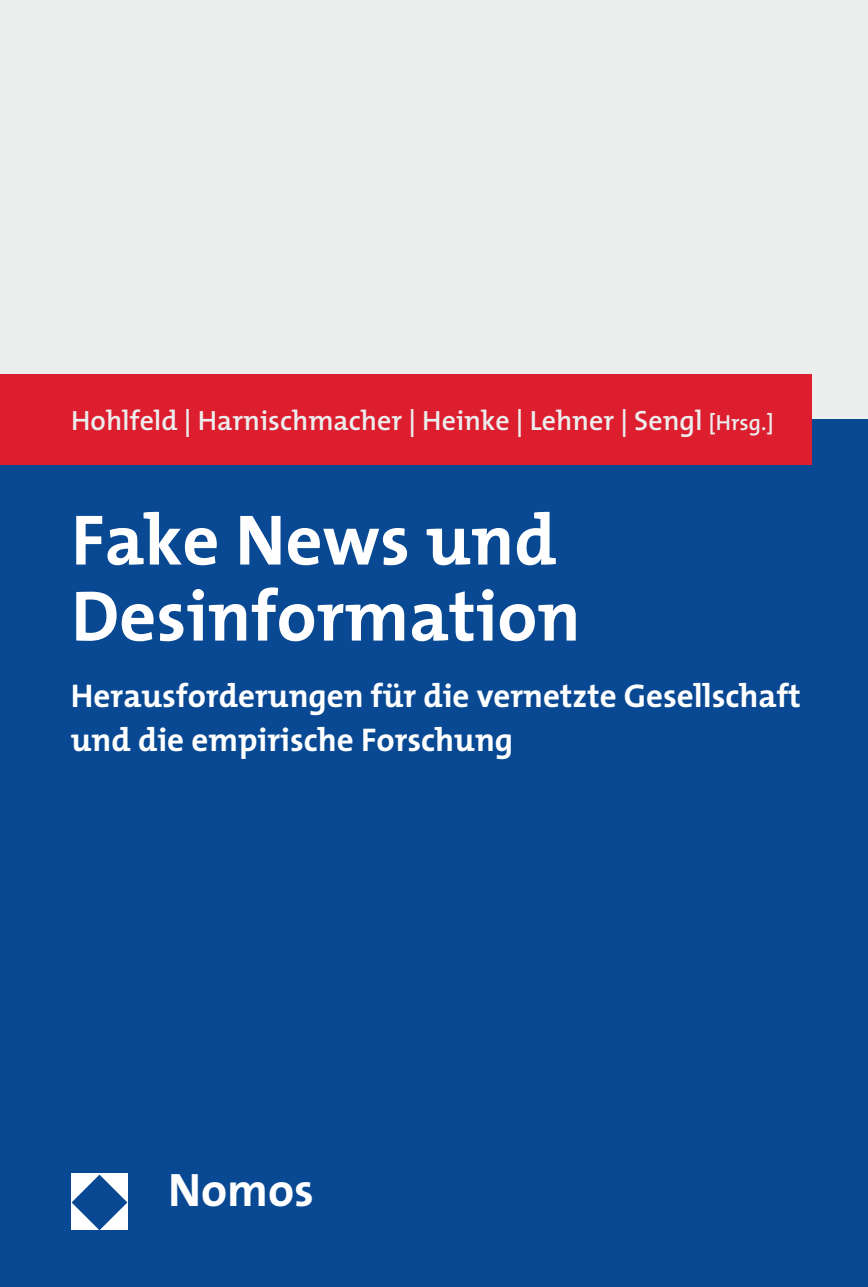
<style>
.page{position:relative;width:868px;height:1287px;background:#fff}
.page>*{position:absolute;margin:0;border:0;box-sizing:border-box;transform-origin:0 0}
.t1{font:700 72px/76px "The Mix";color:#fff}
.t2{font:700 47.2px "The Sans Os F";color:#fff}
.t3{font:700 33px/44px "The Mix";color:#fff}
.t4{font:600 28px "The Mix";color:#eceded}
.s1{font-size:22px}
</style>
<div class="page">
<div style="left:0;top:0;width:867px;height:422px;background:#eceded"></div>
<div style="left:0;top:420px;width:867px;height:867px;background:#094994"></div>
<div style="left:71px;top:1174px;width:57px;height:56px;background:#fff"></div>
<svg style="left:72px;top:1175px;width:55px;height:55px"></svg>
<div style="left:0;top:374px;width:811px;height:91px;background:#dc1e2f"></div>
<p class="t4" style="left:71px;top:403px;width:703px">Hohlfeld | Harnischmacher | Heinke | Lehner | Sengl <span class="s1">[Hrsg.]</span></p>
<h1 class="t1" style="left:71px;top:503px;width:511px">Fake News und<br>Desinformation</h1>
<p class="t3" style="left:71px;top:674px;width:731px">Herausforderungen für die vernetzte Gesellschaft und die empirische Forschung</p>
<h2 class="t2" style="left:168px;top:1159px;width:147px">Nomos</h2>
</div>
